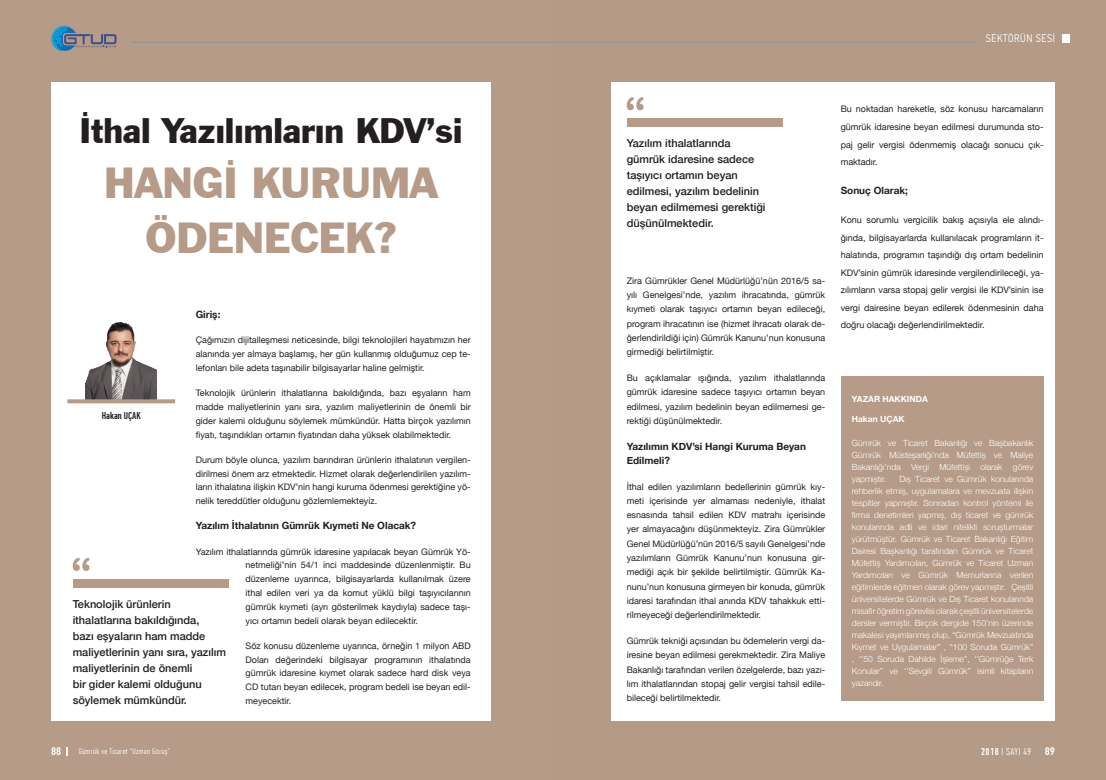
<style>
.page{position:relative;width:1106px;height:780px;background:#fff}
.page>*{position:absolute;margin:0;border:0;box-sizing:border-box;transform-origin:0 0}
.t1{font:39.8px/54.6px "Franklin Gothic BT";color:#b59b88;text-align:center}
.t2{font:32.5px "Franklin Gothic BT";color:#231f20}
.t3{font:500 11px/16px "Helvetica Neue";color:#231f20}
.t4{font:300 11px "PF Din Text Cond Pro";letter-spacing:.05em;color:#fff}
.t5{font:500 11px "PF Din Text Cond Pro";color:#fff}
.t6{font:700 10px/14.3px "Helvetica Neue";color:#231f20}
.t7{font:300 10px "PF Din Text Comp Pro";letter-spacing:.05em;color:#fff}
.t8{font:500 10px "PF Din Text Comp Pro";color:#231f20}
.t9{font:9px/14.3px "Helvetica Neue";color:#231f20;text-align:justify}
.t10{font:300 8.5px/12px "Helvetica Neue";color:#fff;text-align:justify}
.t11{font:700 8.5px "Helvetica Neue";color:#fff}
.t12{font:300 8px "PF Din Text Comp Pro";letter-spacing:.05em;color:#fff}
.s1{font-weight:500}
.s2{font-family:"PF Din Text Cond Pro";font-weight:500;font-size:11px}
</style>
<div class="page">
<div style="left:0;top:0;width:553px;height:780px;background:#b59b88"></div>
<div style="left:553px;top:0;width:553px;height:780px;background:#b49b88"></div>
<svg style="left:66px;top:747px;width:2px;height:8px"></svg>
<hr style="left:553px;top:42px;width:421px;height:1px;background:#939598">
<div style="left:1062px;top:34px;width:7px;height:9px;background:#fff"></div>
<div style="left:51px;top:82px;width:440px;height:638px;background:#fff"></div>
<div style="left:612px;top:82px;width:443px;height:638px;background:#fff"></div>
<hr style="left:132px;top:42px;width:421px;height:1px;background:#939598">
<svg style="left:51px;top:26px;width:66px;height:25px"></svg>
<img style="left:86px;top:321px;width:71px;height:78px">
<svg style="left:67px;top:399px;width:108px;height:4px"></svg>
<svg style="left:626px;top:97px;width:17px;height:13px"></svg>
<svg style="left:73px;top:557px;width:17px;height:14px"></svg>
<div style="left:626px;top:118px;width:156px;height:9px;background:#b59b88"></div>
<div style="left:73px;top:579px;width:155px;height:8px;background:#b59b88"></div>
<div style="left:840px;top:376px;width:203px;height:325px;background:#b59b88"></div>
<h2 class="t2" style="left:79px;top:112px;width:384px">İthal Yazılımların KDV’si</h2>
<h1 class="t1" style="left:104px;top:156px;width:335px">HANGİ KURUMA<br>ÖDENECEK?</h1>
<p class="t6" style="left:196px;top:308px;width:26px">Giriş:</p>
<p class="t9" style="left:196px;top:334px;width:276px;line-height:13.8px">Çağımızın dijitalleşmesi neticesinde, bilgi teknolojileri hayatımızın her alanında yer almaya başlamış, her gün kullanmış olduğumuz cep te&shy;lefonları bile adeta taşınabilir bilgisayarlar haline gelmiştir.</p>
<p class="t9" style="left:196px;top:386px;width:276px;line-height:13.8px">Teknolojik ürünlerin ithalatlarına bakıldığında, bazı eşyaların ham madde maliyetlerinin yanı sıra, yazılım maliyetlerinin de önemli bir gider kalemi olduğunu söylemek mümkündür. Hatta birçok yazılımın fiyatı, taşındıkları ortamın fiyatından daha yüksek olabilmektedir.</p>
<p class="t9" style="left:196px;top:453px;width:276px;line-height:13.8px">Durum böyle olunca, yazılım barındıran ürünlerin ithalatının vergilen&shy;dirilmesi önem arz etmektedir. Hizmet olarak değerlendirilen yazılım&shy;ların ithalatına ilişkin KDV’nin hangi kuruma ödenmesi gerektiğine yö&shy;nelik tereddütler olduğunu gözlemlemekteyiz.</p>
<p class="t6" style="left:196px;top:519px;width:222px">Yazılım İthalatının Gümrük Kıymeti Ne Olacak?</p>
<p class="t9" style="left:245px;top:545px;width:227px;line-height:13.8px;text-indent:-50px">Yazılım ithalatlarında gümrük idaresine yapılacak beyan Gümrük Yö&shy;netmeliği’nin 54/1 inci maddesinde düzenlenmiştir. Bu düzenleme uyarınca, bilgisayarlarda kullanılmak üzere ithal edilen veri ya da komut yüklü bilgi taşıyıcılarının gümrük kıymeti (ayrı gösterilmek kaydıyla) sadece taşı&shy;yıcı ortamın bedeli olarak beyan edilecektir.</p>
<p class="t9" style="left:245px;top:639px;width:227px;line-height:13.8px">Söz konusu düzenleme uyarınca, örneğin 1 milyon ABD Doları değerindeki bilgisayar programının ithalatında gümrük idaresine kıymet olarak sadece hard disk veya CD tutarı beyan edilecek, program bedeli ise beyan edil&shy;meyecektir.</p>
<p class="t8" style="left:102px;top:409px;width:40px">Hakan UÇAK</p>
<p class="t3" style="left:73px;top:595px;width:155px">Teknolojik ürünlerin ithalatlarına bakıldığında,<br>bazı eşyaların ham madde maliyetlerinin yanı sıra, yazılım maliyetlerinin de önemli<br>bir gider kalemi olduğunu söylemek mümkündür.</p>
<p class="t4" style="left:985px;top:32px;width:71px">SEKTÖRÜN SESİ</p>
<p class="t3" style="left:626px;top:135px;width:140px">Yazılım ithalatlarında gümrük idaresine sadece taşıyıcı ortamın beyan edilmesi, yazılım bedelinin beyan edilmemesi gerektiği düşünülmektedir.</p>
<p class="t9" style="left:626px;top:274px;width:200px">Zira Gümrükler Genel Müdürlüğü’nün 2016/5 sa&shy;yılı Genelgesi’nde, yazılım ihracatında, gümrük kıymeti olarak taşıyıcı ortamın beyan edileceği, program ihracatının ise (hizmet ihracatı olarak de&shy;ğerlendirildiği için) Gümrük Kanunu’nun konusuna girmediği belirtilmiştir.</p>
<p class="t9" style="left:626px;top:371px;width:200px">Bu açıklamalar ışığında, yazılım ithalatlarında gümrük idaresine sadece taşıyıcı ortamın beyan edilmesi, yazılım bedelinin beyan edilmemesi ge&shy;rektiği düşünülmektedir.</p>
<p class="t6" style="left:626px;top:439px;width:181px">Yazılımın KDV’si Hangi Kuruma Beyan<br>Edilmeli?</p>
<p class="t9" style="left:626px;top:479px;width:200px">İthal edilen yazılımların bedellerinin gümrük kıy&shy;meti içerisinde yer almaması nedeniyle, ithalat esnasında tahsil edilen KDV matrahı içerisinde yer almayacağını düşünmekteyiz. Zira Gümrükler Genel Müdürlüğü’nün 2016/5 sayılı Genelgesi’nde yazılımların Gümrük Kanunu’nun konusuna gir&shy;mediği açık bir şekilde belirtilmiştir. Gümrük Ka&shy;nunu’nun konusuna girmeyen bir konuda, gümrük idaresi tarafından ithal anında KDV tahakkuk etti&shy;rilmeyeceği değerlendirilmektedir.</p>
<p class="t9" style="left:626px;top:634px;width:200px">Gümrük tekniği açısından bu ödemelerin vergi da&shy;iresine beyan edilmesi gerekmektedir. Zira Maliye Bakanlığı tarafından verilen özelgelerde, bazı yazı&shy;lım ithalatlarından stopaj gelir vergisi tahsil edile&shy;bileceği belirtilmektedir.</p>
<p class="t9" style="left:840px;top:101px;width:204px;line-height:17.6px">Bu noktadan hareketle, söz konusu harcamaların gümrük idaresine beyan edilmesi durumunda sto&shy;paj gelir vergisi ödenmemiş olacağı sonucu çık&shy;maktadır.</p>
<p class="t6" style="left:840px;top:183px;width:69px">Sonuç Olarak;</p>
<p class="t9" style="left:840px;top:211px;width:204px;line-height:17.6px">Konu sorumlu vergicilik bakış açısıyla ele alındı&shy;ğında, bilgisayarlarda kullanılacak programların it&shy;halatında, programın taşındığı dış ortam bedelinin KDV’sinin gümrük idaresinde vergilendirileceği, ya&shy;zılımların varsa stopaj gelir vergisi ile KDV’sinin ise vergi dairesine beyan edilerek ödenmesinin daha doğru olacağı değerlendirilmektedir.</p>
<p class="t11" style="left:851px;top:392px;width:78px">YAZAR HAKKINDA</p>
<p class="t11" style="left:851px;top:412px;width:54px">Hakan UÇAK</p>
<p class="t10" style="left:851px;top:436px;width:183px">Gümrük ve Ticaret Bakanlığı ve Başbakanlık Gümrük Müsteşarlığı’nda Müfettiş ve Maliye Bakanlığı’nda Vergi Müfettişi olarak görev yapmıştır.</p>
<p class="t10" style="left:851px;top:472px;width:183px;text-indent:48px">Dış Ticaret ve Gümrük konularında rehberlik etmiş, uygulamalara ve mevzuata ilişkin tespitler yapmıştır. Sonradan kontrol yöntemi ile firma denetimleri yapmış, dış ticaret ve gümrük konularında adli ve idari nitelikli soruşturmalar yürütmüştür. Gümrük ve Ticaret Bakanlığı Eğitim Dairesi Başkanlığı tarafından Gümrük ve Ticaret Müfettiş Yardımcıları, Gümrük ve Ticaret Uzman Yardımcıları ve Gümrük Memurlarına verilen eğitimlerde eğitmen olarak görev yapmıştır. Çeşitli üniversitelerde Gümrük ve Dış Ticaret konularında misafir öğretim görevlisi olarak çeşitli üniversitelerde dersler vermiştir. Birçok dergide 150’nin üzerinde makalesi yayımlanmış olup, “Gümrük Mevzuatında Kıymet ve Uygulamalar” , “100 Soruda Gümrük” , ‘’50 Soruda Dahilde İşleme’’, ‘’Gümrüğe Terk Konular’’ ve ‘’Sevgili Gümrük’’ isimli kitapların yazarıdır.</p>
<p class="t5" style="left:51px;top:744px;width:12px">88</p>
<p class="t12" style="left:79px;top:746px;width:93px">Gümrük ve Ticaret “Uzman Görüş”</p>
<p class="t7" style="left:981px;top:745px;width:75px"><span class="s1">2018</span> I SAYI 49 <span class="s2">89</span></p>
</div>
